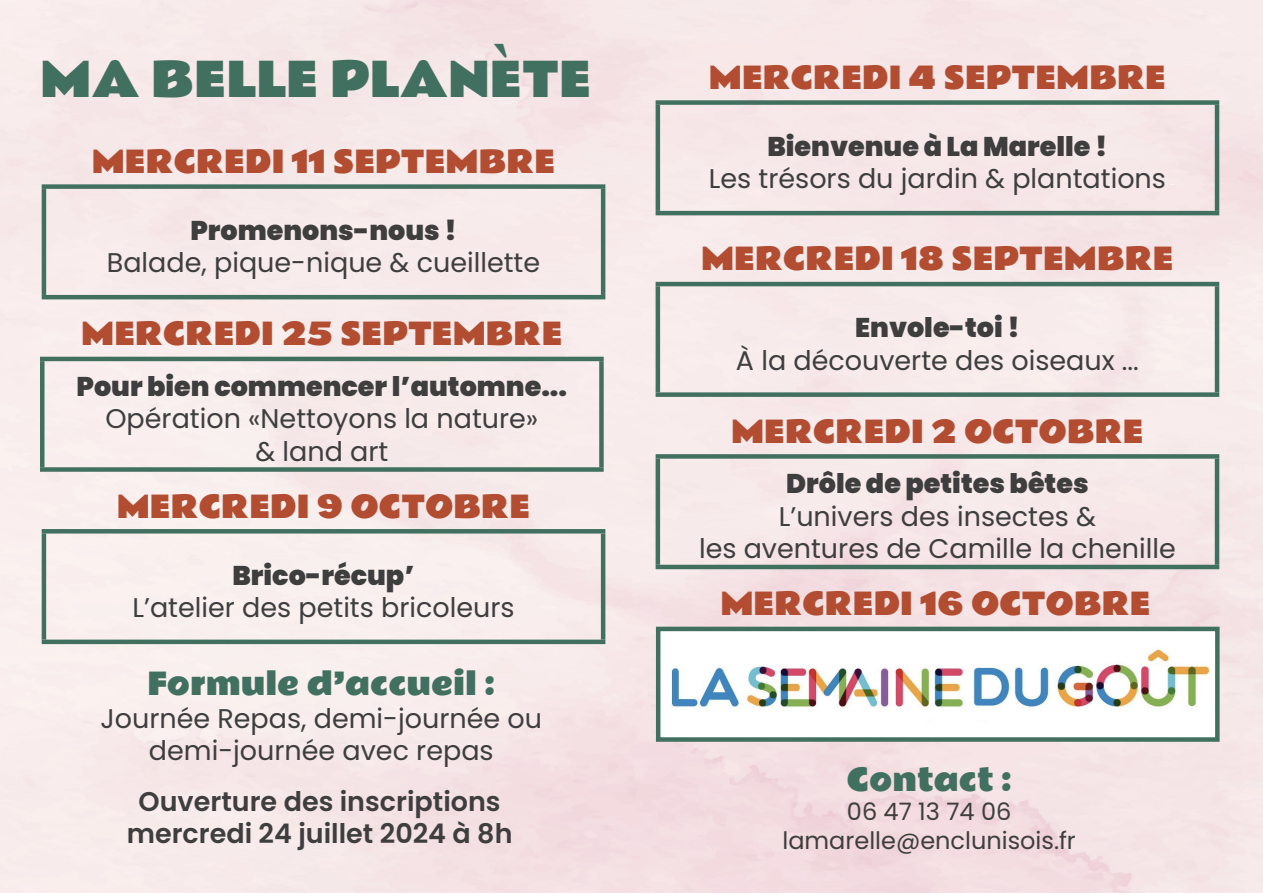
<style>
.page{position:relative;width:1263px;height:893px;background:#fff}
.page>*{position:absolute;margin:0;border:0;box-sizing:border-box;transform-origin:0 0}
.t1{font:46.5px "Rammetto One";color:#427060}
.t2{font:30px "Rammetto One";color:#b34d32}
.t3{font:30px "Rammetto One";color:#427060}
.t4{font:27px "Poppins";color:#3e3e3f}
.t5{font:900 27px "Poppins";color:#3e3e3f}
.t6{font:600 27px "Poppins";color:#3e3e3f}
.t7{font:24px "Poppins";color:#3e3e3f}
</style>
<div class="page">
<div style="left:656px;top:100px;width:563px;height:5px;background:#427060"></div>
<hr style="left:656px;top:105px;width:4px;height:106px;background:#427060">
<hr style="left:1215px;top:105px;width:4px;height:106px;background:#427060">
<hr style="left:656px;top:211px;width:563px;height:4px;background:#427060">
<div style="left:42px;top:184px;width:563px;height:5px;background:#427060"></div>
<hr style="left:42px;top:189px;width:4px;height:106px;background:#427060">
<hr style="left:601px;top:189px;width:4px;height:106px;background:#427060">
<hr style="left:42px;top:295px;width:563px;height:4px;background:#427060">
<div style="left:656px;top:454px;width:563px;height:5px;background:#427060"></div>
<hr style="left:656px;top:459px;width:4px;height:106px;background:#427060">
<hr style="left:1215px;top:459px;width:4px;height:106px;background:#427060">
<hr style="left:656px;top:565px;width:563px;height:4px;background:#427060">
<hr style="left:42px;top:529px;width:563px;height:4px;background:#427060">
<hr style="left:42px;top:533px;width:4px;height:107px;background:#427060">
<hr style="left:601px;top:533px;width:4px;height:107px;background:#427060">
<hr style="left:42px;top:640px;width:563px;height:4px;background:#427060">
<hr style="left:656px;top:282px;width:563px;height:4px;background:#427060">
<hr style="left:656px;top:286px;width:4px;height:106px;background:#427060">
<hr style="left:1215px;top:286px;width:4px;height:106px;background:#427060">
<div style="left:656px;top:392px;width:563px;height:5px;background:#427060"></div>
<hr style="left:40px;top:357px;width:564px;height:4px;background:#427060">
<div style="left:40px;top:361px;width:5px;height:106px;background:#427060"></div>
<div style="left:599px;top:361px;width:5px;height:106px;background:#427060"></div>
<div style="left:40px;top:467px;width:564px;height:5px;background:#427060"></div>
<img style="left:670px;top:647px;width:543px;height:66px">
<div style="left:656px;top:627px;width:563px;height:115px;border:4px solid #427060"></div>
<p class="t1" style="left:40px;top:42px;width:553px">MA BELLE PLANÈTE</p>
<p class="t2" style="left:92px;top:137px;width:465px">MERCREDI 11 SEPTEMBRE</p>
<p class="t5" style="left:190px;top:215px;width:268px">Promenons-nous !</p>
<p class="t4" style="left:107px;top:247px;width:435px">Balade, pique-nique &amp; cueillette</p>
<p class="t2" style="left:81px;top:310px;width:483px">MERCREDI 25 SEPTEMBRE</p>
<p class="t5" style="left:77px;top:371px;width:492px">Pour bien commencer l’automne...</p>
<p class="t4" style="left:105px;top:403px;width:434px">Opération «Nettoyons la nature»</p>
<p class="t4" style="left:255px;top:436px;width:134px">&amp; land art</p>
<p class="t2" style="left:117px;top:482px;width:415px">MERCREDI 9 OCTOBRE</p>
<p class="t5" style="left:232px;top:559px;width:184px">Brico-récup’</p>
<p class="t4" style="left:132px;top:592px;width:384px">L’atelier des petits bricoleurs</p>
<p class="t3" style="left:147px;top:660px;width:349px">Formule d’accueil :</p>
<p class="t4" style="left:101px;top:703px;width:443px">Journée Repas, demi-journée ou</p>
<p class="t4" style="left:149px;top:735px;width:346px">demi-journée avec repas</p>
<p class="t6" style="left:139px;top:786px;width:364px">Ouverture des inscriptions</p>
<p class="t6" style="left:127px;top:818px;width:387px">mercredi 24 juillet 2024 à 8h</p>
<p class="t2" style="left:709px;top:53px;width:459px">MERCREDI 4 SEPTEMBRE</p>
<p class="t5" style="left:767px;top:131px;width:341px">Bienvenue à La Marelle !</p>
<p class="t4" style="left:709px;top:163px;width:459px">Les trésors du jardin &amp; plantations</p>
<p class="t2" style="left:701px;top:235px;width:474px">MERCREDI 18 SEPTEMBRE</p>
<p class="t5" style="left:855px;top:312px;width:166px">Envole-toi !</p>
<p class="t4" style="left:736px;top:345px;width:404px">À la découverte des oiseaux ...</p>
<p class="t2" style="left:731px;top:407px;width:414px">MERCREDI 2 OCTOBRE</p>
<p class="t5" style="left:786px;top:468px;width:304px">Drôle de petites bêtes</p>
<p class="t4" style="left:779px;top:501px;width:319px">L’univers des insectes &amp;</p>
<p class="t4" style="left:699px;top:533px;width:478px">les aventures de Camille la chenille</p>
<p class="t2" style="left:720px;top:579px;width:432px">MERCREDI 16 OCTOBRE</p>
<p class="t3" style="left:847px;top:755px;width:166px">Contact :</p>
<p class="t7" style="left:847px;top:797px;width:166px">06 47 13 74 06</p>
<p class="t7" style="left:782px;top:826px;width:295px">lamarelle@enclunisois.fr</p>
</div>
